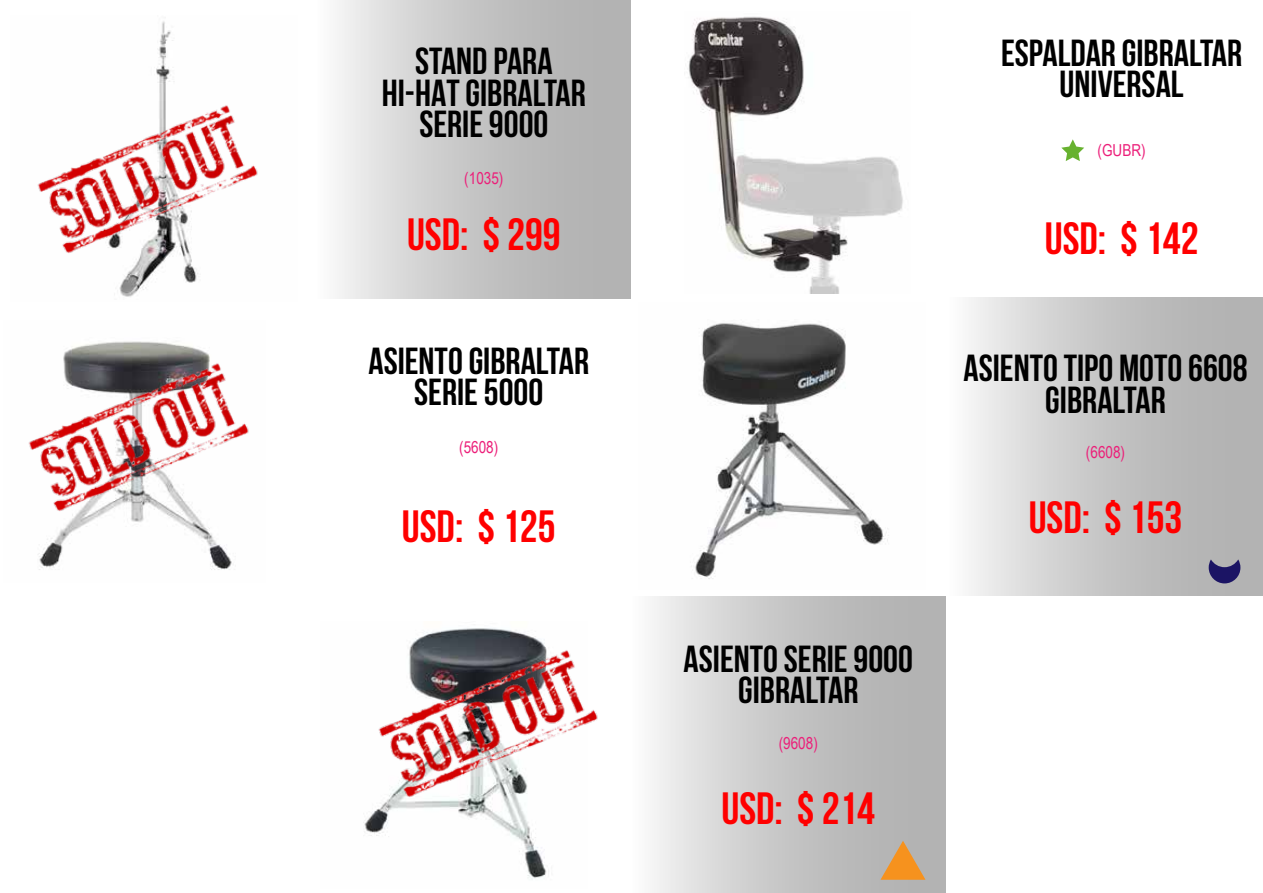
<style>
.page{position:relative;width:1263px;height:893px;background:#fff}
.page>*{position:absolute;margin:0;border:0;box-sizing:border-box;transform-origin:0 0}
.t1{font:700 45px "Bebas Neue";color:#f00}
.t2{font:700 37.5px/31.5px "Bebas Neue";color:#000;text-align:center}
.t3{font:16.5px "Arial Narrow";color:#ec1e79}
</style>
<div class="page">
<div style="left:947px;top:298px;width:316px;height:298px;background:linear-gradient(to right,#f1f1f1,#a6a6a6)"></div>
<div style="left:630px;top:596px;width:316px;height:297px;background:linear-gradient(to right,#f1f1f1,#a6a6a6)"></div>
<div style="left:315px;top:1px;width:316px;height:298px;background:linear-gradient(to right,#f1f1f1,#a6a6a6)"></div>
<img style="left:119px;top:21px;width:79px;height:276px">
<img style="left:39px;top:341px;width:193px;height:229px">
<img style="left:688px;top:16px;width:215px;height:278px">
<svg style="left:1061px;top:139px;width:23px;height:22px"></svg>
<img style="left:695px;top:323px;width:194px;height:256px">
<img style="left:363px;top:628px;width:186px;height:252px">
<svg style="left:1209px;top:559px;width:31px;height:24px"></svg>
<img style="left:372px;top:647px;width:226px;height:154px">
<img style="left:28px;top:361px;width:221px;height:153px">
<img style="left:37px;top:103px;width:221px;height:153px">
<svg style="left:880px;top:841px;width:45px;height:39px;background:#d4a268"></svg>
<p class="t2" style="left:382px;top:45px;width:206px">STAND PARA<br>HI-HAT GIBRALTAR<br>SERIE 9000</p>
<p class="t3" style="left:464px;top:166px;width:41px">(1035)</p>
<p class="t1" style="left:407px;top:209px;width:155px">USD: $ 299</p>
<p class="t2" style="left:368px;top:345px;width:222px">ASIENTO GIBRALTAR<br>SERIE 5000</p>
<p class="t3" style="left:459px;top:435px;width:41px">(5608)</p>
<p class="t1" style="left:402px;top:502px;width:155px">USD: $ 125</p>
<p class="t2" style="left:684px;top:643px;width:231px">ASIENTO SERIE 9000<br>GIBRALTAR</p>
<p class="t3" style="left:779px;top:731px;width:41px">(9608)</p>
<p class="t1" style="left:721px;top:784px;width:155px">USD: $ 214</p>
<p class="t2" style="left:1001px;top:37px;width:243px">ESPALDAR GIBRALTAR<br>UNIVERSAL</p>
<p class="t3" style="left:1097px;top:138px;width:50px">(GUBR)</p>
<p class="t1" style="left:1045px;top:213px;width:155px">USD: $ 142</p>
<p class="t2" style="left:963px;top:352px;width:286px">ASIENTO TIPO MOTO 6608<br>GIBRALTAR</p>
<p class="t3" style="left:1086px;top:440px;width:41px">(6608)</p>
<p class="t1" style="left:1029px;top:493px;width:155px">USD: $ 153</p>
</div>
